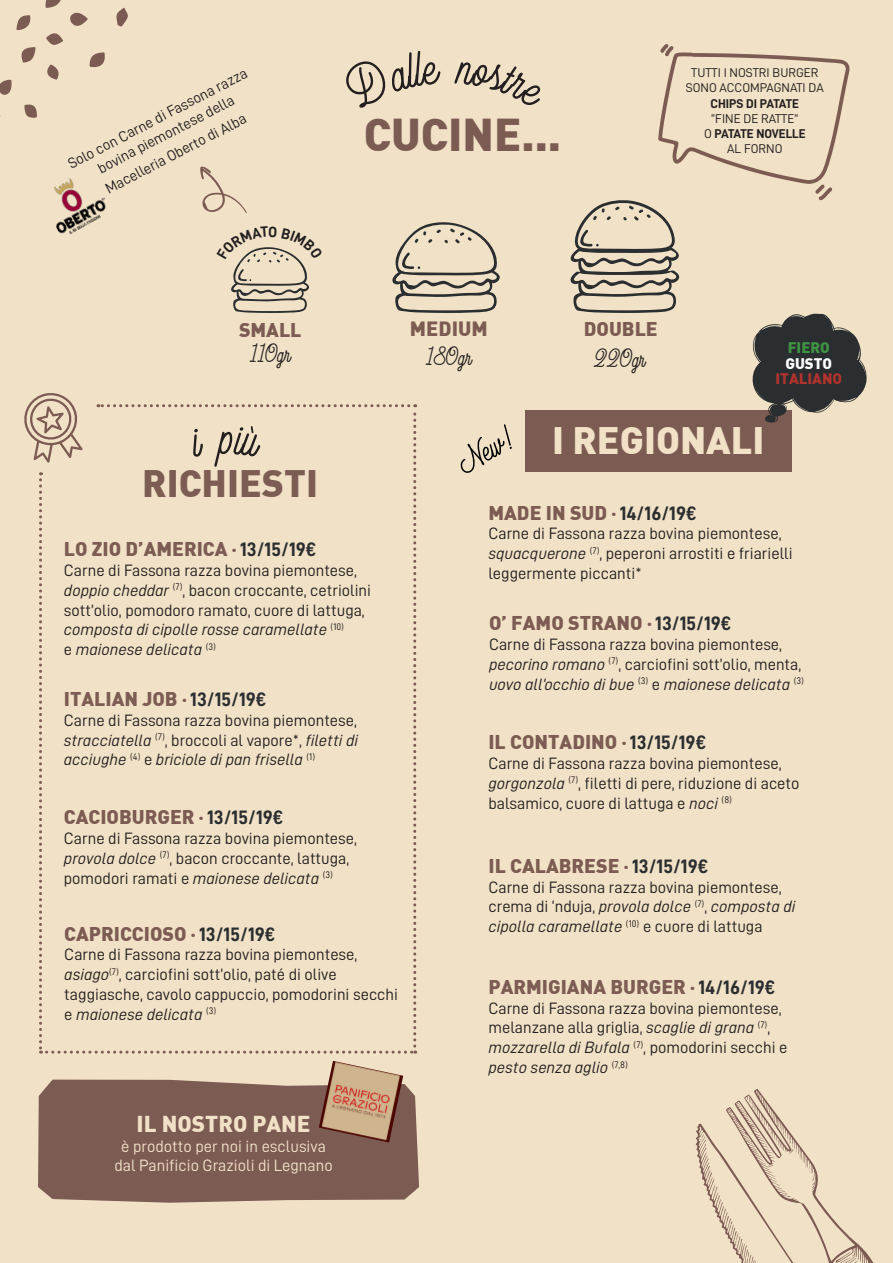
<style>
.page{position:relative;width:893px;height:1263px;background:#f1e1c6}
.page>*{position:absolute;margin:0;border:0;box-sizing:border-box;transform-origin:0 0}
.t1{font:900 45px "DIN";color:#7c5b53}
.t2{font:900 37.5px "DIN";color:#f1e1c6}
.t3{font:900 37.5px "DIN";color:#7c5c53}
.t4{font:37.5px "Thirdlone";color:#000}
.t5{font:26.85px "Thirdlone";color:#231f20}
.t6{font:900 22.5px "DIN";color:#f1e1c6}
.t7{font:900 20.25px "DIN";color:#7c5b53}
.t8{font:900 19.5px "DIN";color:#7c5b53}
.t9{font:900 19.5px "DIN";color:#7c5c53}
.t10{font:16.5px/19.8px "D DIN";color:#231f20}
.t11{font:16.5px/19.8px "D DIN Italic";color:#231f20}
.t12{font:16.5px "D DIN";color:#f1e1c6}
.t13{font:15px/18px "D DIN";color:#231f20;text-align:center}
.t14{font:900 15px "DIN";color:#b0332e}
.t15{font:900 15px "DIN";color:#3f9543}
.t16{font:900 15px "DIN";color:#fff}
.t17{font:12.75px "D DIN";color:#231f20}
.t18{font:12.75px "D DIN Bold";letter-spacing:-.01em;color:#231f20}
.s1{font-family:"D DIN"}
.s2{font-family:"Montserrat";font-weight:800;color:#7c5b53}
.s3{font-family:"D DIN Bold";font-weight:400;color:#2a2e30}
.s4{font-family:"D DIN Italic"}
.s5{font-family:"Montserrat";font-weight:800}
</style>
<div class="page">
<svg style="left:89px;top:52px;width:16px;height:15px"></svg>
<svg style="left:21px;top:47px;width:15px;height:16px"></svg>
<svg style="left:0;top:79px;width:12px;height:16px"></svg>
<svg style="left:116px;top:7px;width:12px;height:20px"></svg>
<svg style="left:16px;top:15px;width:15px;height:15px"></svg>
<svg style="left:24px;top:104px;width:13px;height:14px"></svg>
<svg style="left:45px;top:0;width:43px;height:45px"></svg>
<svg style="left:47px;top:64px;width:12px;height:16px"></svg>
<div style="left:38px;top:1079px;width:381px;height:124px;background:#7c5b53"></div>
<img style="left:319px;top:1061px;width:84px;height:81px">
<div style="left:525px;top:410px;width:266px;height:62px;background:#7c5b53"></div>
<svg style="left:200px;top:166px;width:47px;height:47px"></svg>
<img style="left:54px;top:178px;width:52px;height:57px">
<svg style="left:695px;top:1089px;width:179px;height:174px"></svg>
<svg style="left:392px;top:222px;width:108px;height:91px"></svg>
<svg style="left:570px;top:44px;width:297px;height:379px"></svg>
<svg style="left:24px;top:393px;width:392px;height:660px"></svg>
<svg style="left:231px;top:247px;width:78px;height:66px"></svg>
<p class="t13" style="left:65px;top:157px;width:202px;rotate:-28deg">Solo con Carne di Fassona razza bovina piemontese della</p>
<p class="t13" style="left:102px;top:182px;width:158px;rotate:-28deg">Macelleria Oberto di Alba</p>
<p class="t1" style="left:364px;top:105px;width:199px">CUCINE...</p>
<p class="t17" style="left:691px;top:66px;width:129px">TUTTI I NOSTRI BURGER</p>
<p class="t17" style="left:686px;top:81px;width:139px">SONO ACCOMPAGNATI DA</p>
<p class="t18" style="left:711px;top:96px;width:90px">CHIPS DI PATATE</p>
<p class="t17" style="left:711px;top:111px;width:89px">“FINE DE RATTE”</p>
<p class="t18" style="left:704px;top:127px;width:103px"><span class="s1">O</span> PATATE NOVELLE</p>
<p class="t17" style="left:727px;top:142px;width:57px">AL FORNO</p>
<p class="t7" style="left:410px;top:316px;width:79px">MEDIUM</p>
<h3 class="t5" style="left:426px;top:341px;width:47px">180gr</h3>
<h3 class="t5" style="left:594px;top:342px;width:53px">220gr</h3>
<p class="t8" style="left:239px;top:317px;width:64px">SMALL</p>
<p class="t8" style="left:584px;top:316px;width:75px">DOUBLE</p>
<h3 class="t5" style="left:250px;top:338px;width:43px">110gr</h3>
<p class="t15" style="left:788px;top:338px;width:44px">FIERO</p>
<p class="t16" style="left:785px;top:353px;width:48px">GUSTO</p>
<p class="t14" style="left:775px;top:368px;width:68px">ITALIANO</p>
<p class="t3" style="left:142px;top:459px;width:177px">RICHIESTI</p>
<p class="t9" style="left:64px;top:536px;width:254px">LO ZIO D’AMERICA <span class="s2">·</span> <span class="s3">13/15/19€</span></p>
<p class="t10" style="left:64px;top:560px;width:309px">Carne di Fassona razza bovina piemontese, <span class="s4">doppio cheddar</span> <sup>(7)</sup>, bacon croccante, cetriolini sott’olio, pomodoro ramato, cuore di lattuga, <span class="s4">composta di cipolle rosse caramellate</span> <sup>(10)</sup></p>
<p class="t11" style="left:64px;top:639px;width:154px"><span class="s1">e</span> maionese delicata <sup>(3)</sup></p>
<p class="t9" style="left:64px;top:686px;width:204px">ITALIAN JOB <span class="s2">·</span> <span class="s3">13/15/19€</span></p>
<p class="t10" style="left:64px;top:710px;width:295px">Carne di Fassona razza bovina piemontese,</p>
<p class="t11" style="left:64px;top:730px;width:296px">stracciatella <sup>(7)</sup><span class="s1">, broccoli al vapore*,</span> filetti di</p>
<p class="t11" style="left:64px;top:750px;width:253px">acciughe <sup>(4)</sup> <span class="s1">e</span> briciole di pan frisella <sup>(1)</sup></p>
<p class="t8" style="left:64px;top:804px;width:221px">CACIOBURGER <span class="s5">·</span> <span class="s3">13/15/19€</span></p>
<p class="t10" style="left:64px;top:828px;width:295px">Carne di Fassona razza bovina piemontese,</p>
<p class="t10" style="left:64px;top:848px;width:287px"><span class="s4">provola dolce</span> <sup>(7)</sup>, bacon croccante, lattuga,</p>
<p class="t11" style="left:64px;top:868px;width:271px"><span class="s1">pomodori ramati e</span> maionese delicata <sup>(3)</sup></p>
<p class="t8" style="left:64px;top:920px;width:213px">CAPRICCIOSO <span class="s5">·</span> <span class="s3">13/15/19€</span></p>
<p class="t10" style="left:64px;top:944px;width:295px">Carne di Fassona razza bovina piemontese,</p>
<p class="t10" style="left:64px;top:964px;width:274px"><span class="s4">asiago</span><sup>(7)</sup>, carciofini sott’olio, paté di olive</p>
<p class="t10" style="left:64px;top:984px;width:335px">taggiasche, cavolo cappuccio, pomodorini secchi e <span class="s4">maionese delicata</span> <sup>(3)</sup></p>
<p class="t6" style="left:137px;top:1108px;width:176px">IL NOSTRO PANE</p>
<p class="t12" style="left:121px;top:1137px;width:206px">è prodotto per noi in esclusiva</p>
<p class="t12" style="left:114px;top:1156px;width:220px">dal Panificio Grazioli di Legnano</p>
<p class="t4" style="left:448px;top:444px;width:61px;rotate:-28deg">New!</p>
<p class="t2" style="left:552px;top:416px;width:214px">I REGIONALI</p>
<p class="t8" style="left:488px;top:499px;width:210px">MADE IN SUD <span class="s5">·</span> <span class="s3">14/16/19€</span></p>
<p class="t10" style="left:488px;top:523px;width:306px">Carne di Fassona razza bovina piemontese, <span class="s4">squacquerone</span> <sup>(7)</sup>, peperoni arrostiti e friarielli</p>
<p class="t10" style="left:488px;top:563px;width:155px">leggermente piccanti*</p>
<p class="t8" style="left:489px;top:610px;width:244px">O’ FAMO STRANO <span class="s5">·</span> <span class="s3">13/15/19€</span></p>
<p class="t10" style="left:489px;top:634px;width:295px">Carne di Fassona razza bovina piemontese,</p>
<p class="t10" style="left:489px;top:654px;width:314px"><span class="s4">pecorino romano</span> <sup>(7)</sup>, carciofini sott’olio, menta,</p>
<p class="t11" style="left:489px;top:674px;width:316px">uovo all’occhio di bue <sup>(3)</sup> <span class="s1">e</span> maionese delicata <sup>(3)</sup></p>
<p class="t9" style="left:488px;top:729px;width:219px">IL CONTADINO <span class="s2">·</span> <span class="s3">13/15/19€</span></p>
<p class="t10" style="left:488px;top:753px;width:295px">Carne di Fassona razza bovina piemontese,</p>
<p class="t10" style="left:488px;top:773px;width:313px"><span class="s4">gorgonzola</span> <sup>(7)</sup>, filetti di pere, riduzione di aceto</p>
<p class="t10" style="left:488px;top:793px;width:245px">balsamico, cuore di lattuga e <span class="s4">noci</span> <sup>(8)</sup></p>
<p class="t8" style="left:488px;top:853px;width:222px">IL CALABRESE <span class="s5">·</span> <span class="s3">13/15/19€</span></p>
<p class="t10" style="left:488px;top:877px;width:295px">Carne di Fassona razza bovina piemontese,</p>
<p class="t11" style="left:488px;top:896px;width:308px"><span class="s1">crema di ‘nduja,</span> provola dolce <sup>(7)</sup><span class="s1">,</span> composta di</p>
<p class="t11" style="left:488px;top:916px;width:276px">cipolla caramellate <sup>(10)</sup> <span class="s1">e cuore di lattuga</span></p>
<p class="t9" style="left:488px;top:974px;width:289px">PARMIGIANA BURGER <span class="s5">·</span> <span class="s3">14/16/19€</span></p>
<p class="t10" style="left:488px;top:998px;width:295px">Carne di Fassona razza bovina piemontese,</p>
<p class="t10" style="left:488px;top:1017px;width:283px">melanzane alla griglia, <span class="s4">scaglie di grana</span> <sup>(7)</sup>,</p>
<p class="t11" style="left:488px;top:1037px;width:301px">mozzarella di Bufala <sup>(7)</sup><span class="s1">, pomodorini secchi e </span>pesto senza aglio <sup>(7,8)</sup></p>
</div>
